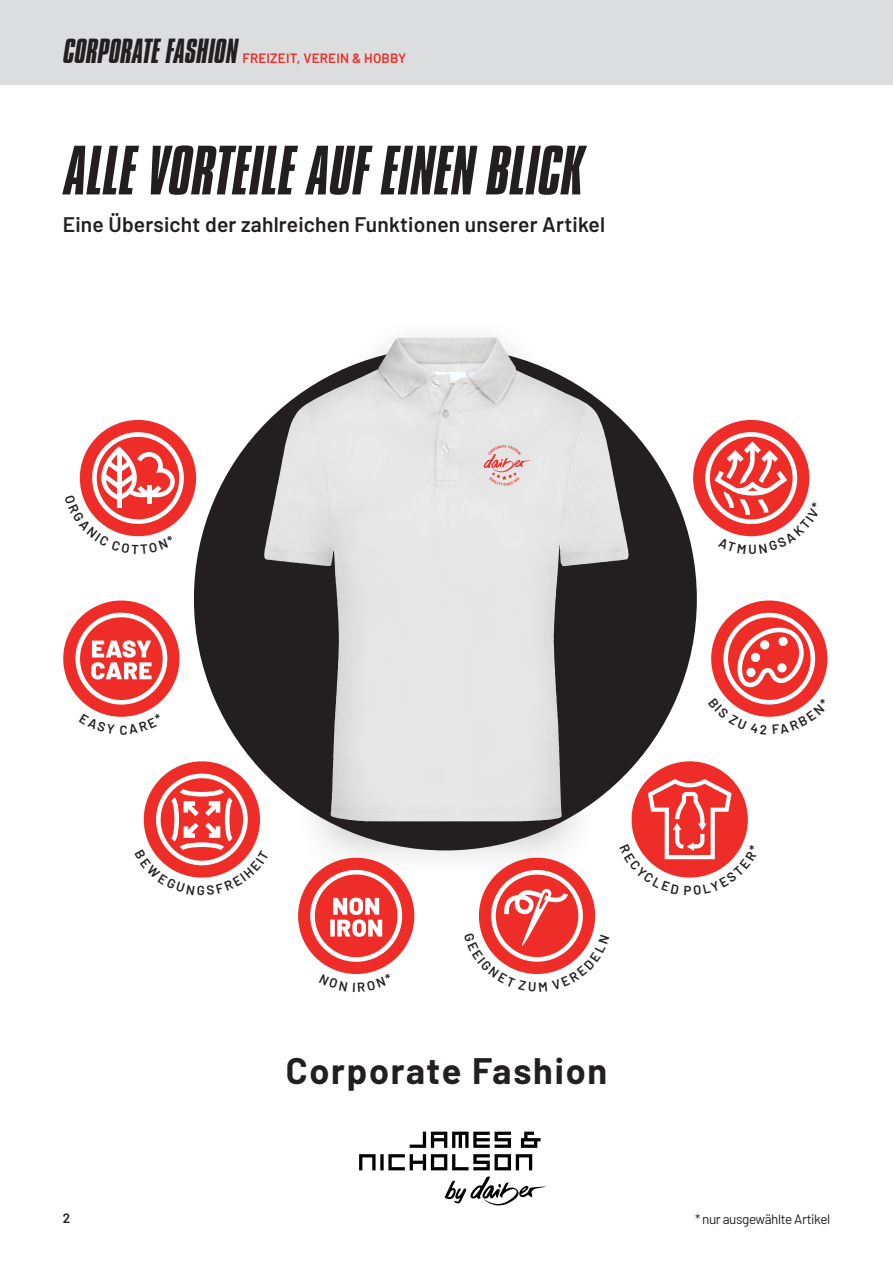
<style>
.page{position:relative;width:893px;height:1263px;background:#fff}
.page>*{position:absolute;margin:0;border:0;box-sizing:border-box;transform-origin:0 0}
.t1{font:italic 60px "Compacta BT";color:#231f20}
.t2{font:700 36px "Barlow";letter-spacing:.05em;color:#231f20}
.t3{font:italic 30px "Compacta BT";color:#231f20}
.t4{font:600 21px "Barlow";letter-spacing:.01em;color:#231f20}
.t5{font:13.5px "Barlow";letter-spacing:-.03em;color:#231f20}
.t6{font:600 13.5px "Barlow";letter-spacing:.01em;color:#ee2d28}
.t7{font:600 13.5px "Barlow";color:#231f20}
</style>
<div class="page">
<svg style="left:521px;top:1132px;width:20px;height:16px"></svg>
<svg style="left:359px;top:1154px;width:17px;height:16px"></svg>
<svg style="left:380px;top:1154px;width:4px;height:16px"></svg>
<svg style="left:388px;top:1154px;width:144px;height:16px"></svg>
<svg style="left:410px;top:1132px;width:101px;height:16px"></svg>
<svg style="left:445px;top:1176px;width:101px;height:29px"></svg>
<div style="left:194px;top:347px;width:503px;height:503px;background:#231f20;border-radius:50%"></div>
<div style="left:228px;top:316px;width:436px;height:561px;background:#231f20;opacity:.3"></div>
<img style="left:264px;top:337px;width:228px;height:445px">
<svg style="left:484px;top:445px;width:51px;height:41px;background:#e6cac9"></svg>
<div style="left:479px;top:858px;width:116px;height:116px;background:#ee2d28;border-radius:50%"></div>
<div style="left:711px;top:600px;width:116px;height:117px;background:#ee2d28;border-radius:50%"></div>
<div style="left:632px;top:761px;width:116px;height:117px;background:#ee2d28;border-radius:50%"></div>
<div style="left:693px;top:420px;width:116px;height:116px;background:#ee2d28;border-radius:50%"></div>
<div style="left:144px;top:761px;width:116px;height:117px;background:#ee2d28;border-radius:50%"></div>
<div style="left:63px;top:600px;width:117px;height:117px;background:#ee2d28;border-radius:50%"></div>
<svg style="left:75px;top:613px;width:92px;height:92px"></svg>
<div style="left:80px;top:420px;width:116px;height:116px;background:#ee2d28;border-radius:50%"></div>
<div style="left:298px;top:858px;width:116px;height:116px;background:#ee2d28;border-radius:50%"></div>
<svg style="left:310px;top:870px;width:92px;height:92px"></svg>
<div style="left:0;top:0;width:893px;height:85px;background:#dcdddf"></div>
<svg style="left:464px;top:870px;width:146px;height:104px"></svg>
<svg style="left:711px;top:613px;width:115px;height:104px"></svg>
<svg style="left:619px;top:779px;width:129px;height:99px"></svg>
<svg style="left:705px;top:432px;width:105px;height:105px"></svg>
<svg style="left:143px;top:774px;width:126px;height:104px"></svg>
<svg style="left:101px;top:713px;width:41px;height:4px"></svg>
<svg style="left:79px;top:432px;width:105px;height:105px"></svg>
<svg style="left:346px;top:973px;width:21px;height:1px"></svg>
<h3 class="t3" style="left:64px;top:34px;width:176px">CORPORATE FASHION</h3>
<p class="t6" style="left:242px;top:48px;width:165px">FREIZEIT, VEREIN &amp; HOBBY</p>
<h1 class="t1" style="left:65px;top:135px;width:521px">ALLE VORTEILE AUF EINEN BLICK</h1>
<p class="t4" style="left:63px;top:208px;width:544px">Eine Übersicht der zahlreichen Funktionen unserer Artikel</p>
<p class="t7" style="left:63px;top:1208px;width:9px">2</p>
<h2 class="t2" style="left:286px;top:1045px;width:323px">Corporate Fashion</h2>
<p class="t5" style="left:695px;top:1209px;width:137px">* nur ausgewählte Artikel</p>
</div>
